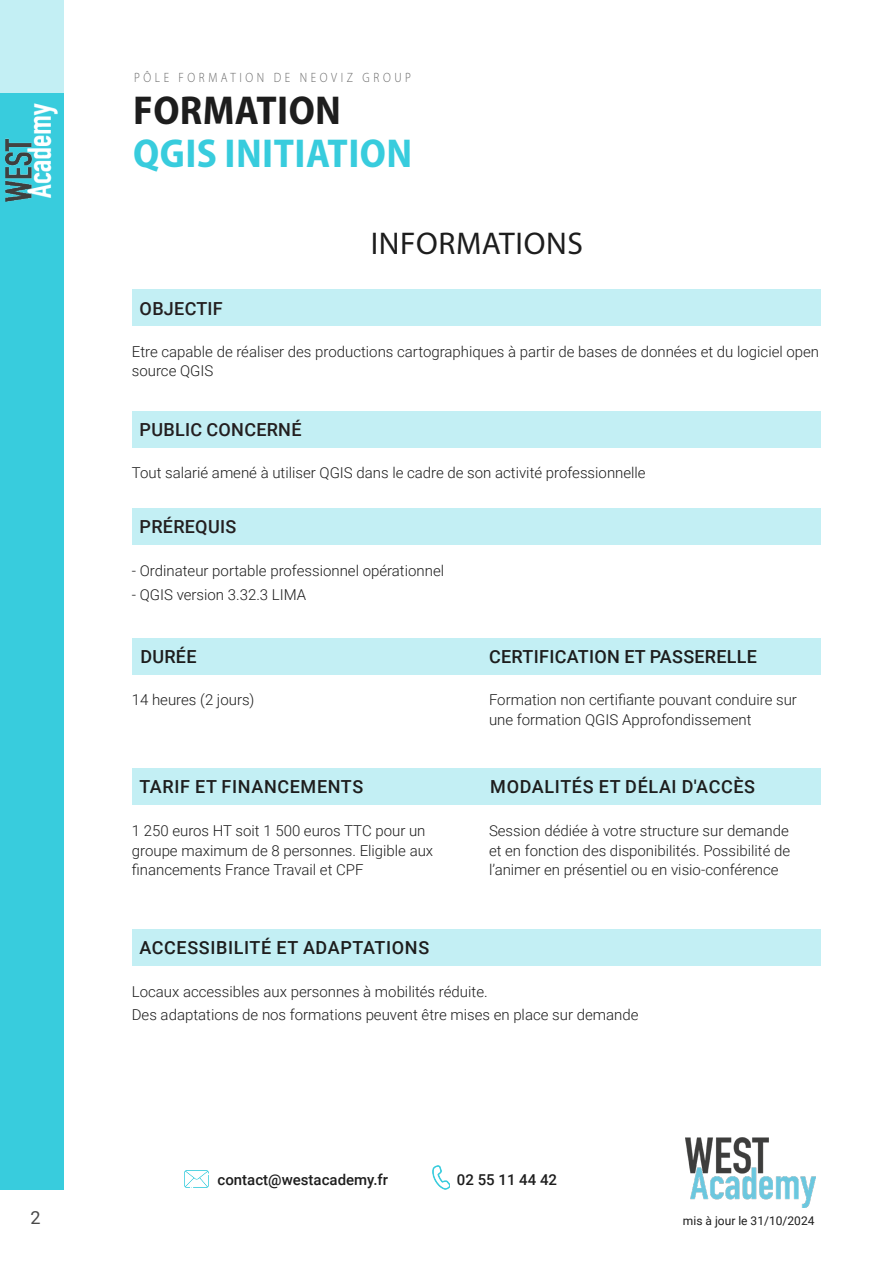
<style>
.page{position:relative;width:893px;height:1263px;background:#fff}
.page>*{position:absolute;margin:0;border:0;box-sizing:border-box;transform-origin:0 0}
.t1{font:700 semi-condensed 40.5px "Myriad Pro";letter-spacing:.01em;color:#38ccdd}
.t2{font:700 semi-condensed 40.5px "Myriad Pro";letter-spacing:.01em;color:#1d1d1d}
.t3{font:31.5px "Myriad Pro";letter-spacing:.02em;color:#1d1d1d}
.Style_de_paragraphe_2{font:500 18px "Roboto";letter-spacing:.035em;color:#1d1d1d}
.Sous_titre_Conqueris{font:500 18px "Roboto";letter-spacing:.015em;color:#231f20}
.Style_de_paragraphe_2-2{font:500 18px "Roboto";letter-spacing:.015em;color:#1d1d1d}
.t4{font:18px "Roboto";color:#494949}
.Corps_de_texte_Exergue_Myriad_10_SemiBol{font:300 15px/19.5px "Roboto";color:#1d1d1d}
.t5{font:500 15px "Roboto";color:#1d1d1d}
.t6{font:300 13.5px "Myriad Pro";letter-spacing:.31em;color:#666;scale:.86 1}
.t7{font:12px "Roboto";color:#1d1d1d}
</style>
<div class="page">
<div style="left:0;top:93px;width:63px;height:1097px;background:#38ccdd"></div>
<div style="left:0;top:0;width:63px;height:93px;background:#c3eff4"></div>
<img style="left:5px;top:103px;width:53px;height:98px">
<img style="left:685px;top:1137px;width:130px;height:70px">
<img style="left:433px;top:1166px;width:16px;height:24px">
<img style="left:184px;top:1170px;width:25px;height:17px">
<div style="left:132px;top:290px;width:689px;height:36px;background:#c3eff4"></div>
<div style="left:132px;top:639px;width:688px;height:36px;background:#c3eff4"></div>
<div style="left:132px;top:769px;width:688px;height:36px;background:#c3eff4"></div>
<div style="left:132px;top:929px;width:688px;height:36px;background:#c3eff4"></div>
<div style="left:132px;top:411px;width:689px;height:36px;background:#c3eff4"></div>
<div style="left:132px;top:508px;width:689px;height:36px;background:#c3eff4"></div>
<p class="t4" style="left:30px;top:1205px;width:12px">2</p>
<p class="t6" style="left:134px;top:69px;width:324px">PÔLE FORMATION DE NEOVIZ GROUP</p>
<p class="t2" style="left:133px;top:84px;width:209px">FORMATION</p>
<p class="t1" style="left:133px;top:128px;width:280px">QGIS INITIATION</p>
<p class="Sous_titre_Conqueris" style="left:140px;top:296px;width:85px">OBJECTIF</p>
<p class="t3" style="left:371px;top:224px;width:214px">INFORMATIONS</p>
<p class="Corps_de_texte_Exergue_Myriad_10_SemiBol" style="left:132px;top:341px;width:689px">Etre capable de réaliser des productions cartographiques à partir de bases de données et du logiciel open source QGIS</p>
<p class="Sous_titre_Conqueris" style="left:140px;top:417px;width:163px">PUBLIC CONCERNÉ</p>
<p class="Corps_de_texte_Exergue_Myriad_10_SemiBol" style="left:132px;top:462px;width:515px">Tout salarié amené à utiliser QGIS dans le cadre de son activité professionnelle</p>
<p class="Sous_titre_Conqueris" style="left:140px;top:514px;width:98px">PRÉREQUIS</p>
<p class="Corps_de_texte_Exergue_Myriad_10_SemiBol" style="left:132px;top:561px;width:314px">- Ordinateur portable professionnel opérationnel</p>
<p class="Corps_de_texte_Exergue_Myriad_10_SemiBol" style="left:132px;top:585px;width:176px">- QGIS version 3.32.3 LIMA</p>
<p class="Style_de_paragraphe_2" style="left:140px;top:644px;width:58px">DURÉE</p>
<p class="Style_de_paragraphe_2-2" style="left:489px;top:644px;width:269px">CERTIFICATION ET PASSERELLE</p>
<p class="Corps_de_texte_Exergue_Myriad_10_SemiBol" style="left:132px;top:690px;width:124px">14 heures (2 jours)</p>
<p class="Corps_de_texte_Exergue_Myriad_10_SemiBol" style="left:489px;top:690px;width:309px">Formation non certifiante pouvant conduire sur une formation QGIS Approfondissement</p>
<p class="Style_de_paragraphe_2" style="left:139px;top:774px;width:225px">TARIF ET FINANCEMENTS</p>
<p class="Style_de_paragraphe_2" style="left:490px;top:774px;width:266px">MODALITÉS ET DÉLAI D'ACCÈS</p>
<p class="Corps_de_texte_Exergue_Myriad_10_SemiBol" style="left:132px;top:820px;width:303px">1 250 euros HT soit 1 500 euros TTC pour un groupe maximum de 8 personnes. Eligible aux financements France Travail et CPF</p>
<p class="Corps_de_texte_Exergue_Myriad_10_SemiBol" style="left:489px;top:820px;width:303px;text-align:justify">Session dédiée à votre structure sur demande et en fonction des disponibilités. Possibilité de l’animer en présentiel ou en visio-conférence</p>
<p class="Style_de_paragraphe_2" style="left:139px;top:935px;width:291px">ACCESSIBILITÉ ET ADAPTATIONS</p>
<p class="Corps_de_texte_Exergue_Myriad_10_SemiBol" style="left:132px;top:981px;width:357px">Locaux accessibles aux personnes à mobilités réduite.</p>
<p class="Corps_de_texte_Exergue_Myriad_10_SemiBol" style="left:132px;top:1005px;width:508px">Des adaptations de nos formations peuvent être mises en place sur demande</p>
<p class="t5" style="left:218px;top:1169px;width:172px">contact@westacademy.fr</p>
<p class="t5" style="left:457px;top:1169px;width:102px">02 55 11 44 42</p>
<p class="t7" style="left:683px;top:1212px;width:133px">mis à jour le 31/10/2024</p>
</div>
